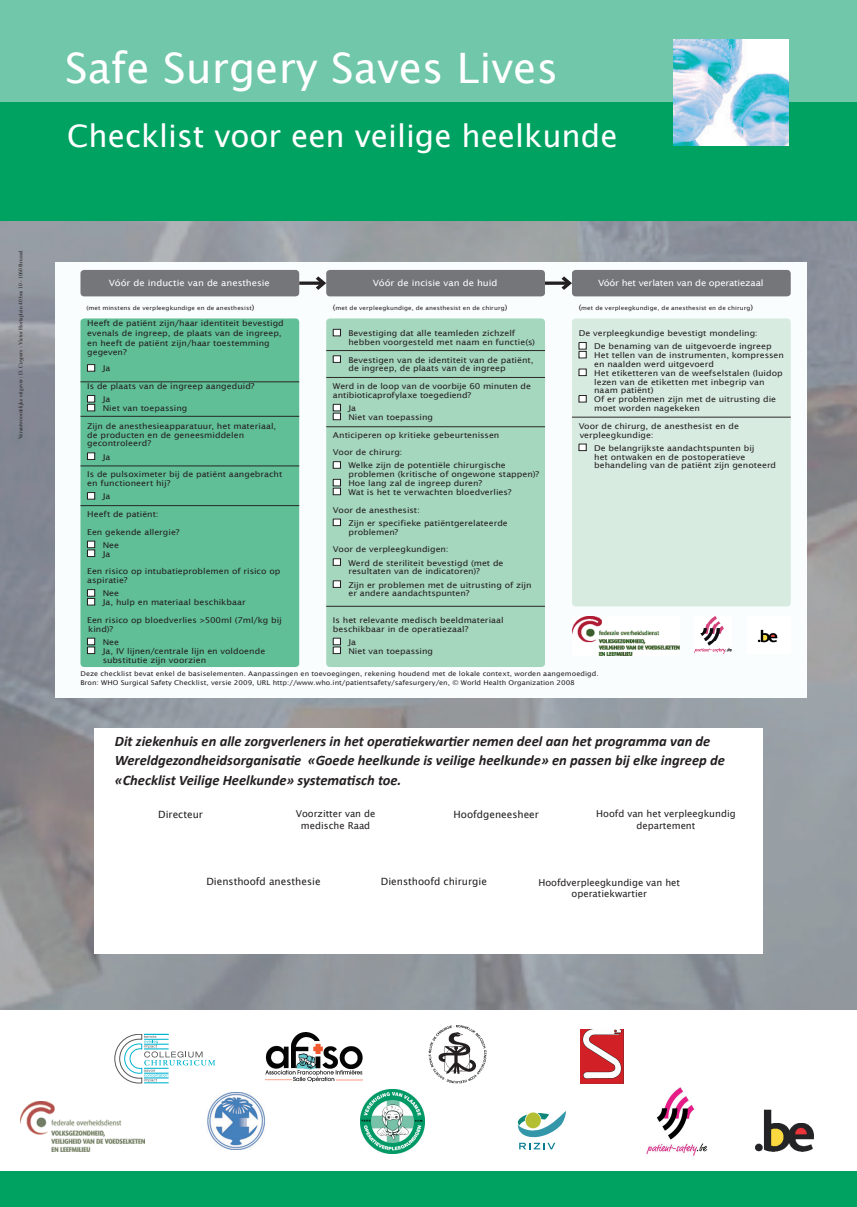
<style>
.page{position:relative;width:857px;height:1207px;background:#fff}
.page>*{position:absolute;margin:0;border:0;box-sizing:border-box;transform-origin:0 0}
.t1{font:42px "Lucida Grande";color:#fff}
.t2{font:31px "Lucida Grande";color:#fff}
.t3{font:italic 700 14.5px/19.9px "Calibri";color:#231f20}
.t4{font:10px "Lucida Grande";color:#231f20}
.t5{font:9.5px/11.4px "Lucida Grande";color:#231f20;text-align:center}
.t6{font:8.65px "Lucida Sans";letter-spacing:-.01em;color:#fff;scale:1.1 1}
.t7{font:8px/8.8px "Lucida Sans";color:#231f20;scale:1.1 1}
.t8{font:6.6px/8.8px "Lucida Sans";color:#231f20;scale:1.1 1}
.t9{font:5.75px "Lucida Sans";letter-spacing:.015em;color:#231f20;scale:1.1 1}
.t10{font:5.5px "Times";color:#231f20}
.s1{font-family:"Lucida Sans Unicode"}
.s2{font-size:7.4px}
</style>
<div class="page">
<div style="left:0;top:0;width:856px;height:102px;background:#70c7a9"></div>
<div style="left:0;top:102px;width:856px;height:119px;background:#00a261"></div>
<img style="left:673px;top:40px;width:115px;height:106px">
<div style="left:55px;top:262px;width:751px;height:435px;background:#fafdfe"></div>
<div style="left:326px;top:318px;width:218px;height:349px;background:#a5d6be;border-radius:4px"></div>
<div style="left:571px;top:318px;width:219px;height:288px;background:#d7ebe0;border-radius:4px"></div>
<div style="left:80px;top:318px;width:219px;height:349px;background:#60bf97;border-radius:4px"></div>
<hr style="left:80px;top:416px;width:219px;height:1px;background:#231f20">
<hr style="left:326px;top:377px;width:218px;height:1px;background:#231f20">
<hr style="left:326px;top:350px;width:218px;height:1px;background:#231f20">
<hr style="left:326px;top:426px;width:218px;height:1px;background:#231f20">
<hr style="left:326px;top:606px;width:218px;height:1px;background:#231f20">
<hr style="left:571px;top:417px;width:219px;height:1px;background:#231f20">
<hr style="left:80px;top:505px;width:219px;height:1px;background:#231f20">
<hr style="left:80px;top:465px;width:219px;height:1px;background:#231f20">
<img style="left:694px;top:616px;width:37px;height:37px">
<img style="left:757px;top:629px;width:21px;height:14px">
<hr style="left:80px;top:381px;width:219px;height:1px;background:#231f20">
<svg style="left:87px;top:364px;width:8px;height:7px"></svg>
<svg style="left:87px;top:395px;width:8px;height:16px"></svg>
<svg style="left:87px;top:452px;width:8px;height:8px"></svg>
<svg style="left:87px;top:492px;width:8px;height:7px"></svg>
<svg style="left:87px;top:540px;width:8px;height:17px"></svg>
<svg style="left:87px;top:589px;width:8px;height:16px"></svg>
<svg style="left:87px;top:637px;width:8px;height:17px"></svg>
<svg style="left:332px;top:329px;width:9px;height:7px"></svg>
<svg style="left:332px;top:355px;width:9px;height:8px"></svg>
<svg style="left:332px;top:404px;width:9px;height:16px"></svg>
<svg style="left:332px;top:461px;width:9px;height:7px"></svg>
<svg style="left:332px;top:479px;width:9px;height:16px"></svg>
<svg style="left:332px;top:518px;width:9px;height:8px"></svg>
<svg style="left:332px;top:558px;width:9px;height:7px"></svg>
<svg style="left:332px;top:580px;width:9px;height:7px"></svg>
<svg style="left:332px;top:637px;width:9px;height:17px"></svg>
<svg style="left:578px;top:342px;width:8px;height:16px"></svg>
<svg style="left:578px;top:368px;width:8px;height:8px"></svg>
<svg style="left:578px;top:395px;width:8px;height:7px"></svg>
<svg style="left:578px;top:443px;width:8px;height:8px"></svg>
<svg style="left:299px;top:281px;width:13px;height:4px"></svg>
<svg style="left:312px;top:276px;width:14px;height:14px"></svg>
<svg style="left:544px;top:281px;width:13px;height:4px"></svg>
<svg style="left:557px;top:276px;width:14px;height:14px"></svg>
<img style="left:572px;top:616px;width:107px;height:39px">
<div style="left:80px;top:270px;width:219px;height:26px;background:#757679;border-radius:4px"></div>
<div style="left:326px;top:270px;width:218px;height:26px;background:#757679;border-radius:4px"></div>
<div style="left:571px;top:270px;width:219px;height:26px;background:#757679;border-radius:4px"></div>
<img style="left:755px;top:1109px;width:59px;height:43px">
<img style="left:265px;top:1032px;width:97px;height:49px">
<img style="left:360px;top:1089px;width:64px;height:63px">
<img style="left:428px;top:1025px;width:58px;height:58px">
<img style="left:207px;top:1092px;width:58px;height:57px">
<img style="left:646px;top:1087px;width:61px;height:67px">
<img style="left:21px;top:1101px;width:123px;height:50px">
<svg style="left:517px;top:1112px;width:48px;height:37px"></svg>
<img style="left:580px;top:1029px;width:42px;height:54px">
<svg style="left:114px;top:1033px;width:101px;height:50px"></svg>
<div style="left:0;top:1170px;width:856px;height:36px;background:#00a261"></div>
<p class="t10" style="left:16px;top:439px;width:190px;rotate:-90deg">Verantwoordelijke uitgever : D. Cuypers - Victor Hortaplein 40 bus 10 - 1060 Brussel</p>
<h1 class="t1" style="left:65px;top:44px;width:494px">Safe Surgery Saves Lives</h1>
<h2 class="t2" style="left:67px;top:118px;width:551px">Checklist voor een veilige heelkunde</h2>
<p class="t6" style="left:109px;top:278px;width:148px">V<span class="s1">óó</span>r de inductie van de anesthesie</p>
<p class="t6" style="left:373px;top:278px;width:115px">V<span class="s1">óó</span>r de incisie van de huid</p>
<p class="t6" style="left:598px;top:278px;width:152px">V<span class="s1">óó</span>r het verlaten van de operatiezaal</p>
<p class="t9" style="left:86px;top:304px;width:154px">(met minstens de verpleegkundige en de anesthesist<span class="s2">)</span></p>
<p class="t9" style="left:333px;top:304px;width:160px"><span class="s2">(</span>met de verpleegkundige, de anesthesist en de chirurg<span class="s2">)</span></p>
<p class="t9" style="left:578px;top:304px;width:160px"><span class="s2">(</span>met de verpleegkundige, de anesthesist en de chirurg<span class="s2">)</span></p>
<p class="t7" style="left:87px;top:318px;width:180px;line-height:9.7px">Heeft de patiënt zijn/haar identiteit bevestigd evenals de ingreep, de plaats van de ingreep, en heeft de patiënt zijn/haar toestemming gegeven?</p>
<p class="t7" style="left:103px;top:364px;width:8px">Ja</p>
<p class="t7" style="left:103px;top:379px;width:140px;line-height:13.2px;text-indent:-15px">Is de plaats van de ingreep aangeduid?<br>Ja</p>
<p class="t7" style="left:103px;top:404px;width:78px">Niet van toepassing</p>
<p class="t7" style="left:87px;top:421px;width:173px">Zijn de anesthesieapparatuur, het materiaal, de producten en de geneesmiddelen gecontroleerd?</p>
<p class="t7" style="left:103px;top:452px;width:8px">Ja</p>
<p class="t7" style="left:87px;top:470px;width:179px">Is de pulsoximeter bij de patiënt aangebracht en functioneert hij?</p>
<p class="t7" style="left:103px;top:492px;width:8px">Ja</p>
<p class="t7" style="left:87px;top:509px;width:66px">Heeft de patiënt:</p>
<p class="t7" style="left:103px;top:525px;width:71px;line-height:13.2px;text-indent:-15px">Een gekende allergie?<br>Nee</p>
<p class="t7" style="left:103px;top:549px;width:8px">Ja</p>
<p class="t7" style="left:87px;top:567px;width:177px">Een risico op intubatieproblemen of risico op aspiratie?</p>
<p class="t7" style="left:103px;top:589px;width:131px">Nee<br>Ja, hulp en materiaal beschikbaar</p>
<p class="t7" style="left:87px;top:615px;width:178px">Een risico op bloedverlies &gt;500ml (7ml/kg bij kind)?</p>
<p class="t7" style="left:103px;top:637px;width:149px">Nee<br>Ja, IV lijnen/centrale lijn en voldoende substitutie zijn voorzien</p>
<p class="t7" style="left:348px;top:329px;width:171px">Bevestiging dat alle teamleden zichzelf hebben voorgesteld met naam en functie(s)</p>
<p class="t7" style="left:348px;top:355px;width:170px">Bevestigen van de identiteit van de patiënt, de ingreep, de plaats van de ingreep</p>
<p class="t7" style="left:333px;top:382px;width:181px">Werd in de loop van de voorbije 60 minuten de antibioticaprofylaxe toegediend?</p>
<p class="t7" style="left:348px;top:404px;width:78px">Ja<br>Niet van toepassing</p>
<p class="t7" style="left:333px;top:430px;width:153px">Anticiperen op kritieke gebeurtenissen</p>
<p class="t7" style="left:348px;top:445px;width:144px;line-height:13.2px;text-indent:-15px">Voor de chirurg:<br>Welke zijn de potentiële chirurgische</p>
<p class="t7" style="left:348px;top:470px;width:175px">problemen (kritische of ongewone stappen)?<br>Hoe lang zal de ingreep duren?<br>Wat is het te verwachten bloedverlies?</p>
<p class="t7" style="left:348px;top:503px;width:146px;line-height:13.2px;text-indent:-15px">Voor de anesthesist:<br>Zijn er specifieke patiëntgerelateerde</p>
<p class="t7" style="left:348px;top:527px;width:47px">problemen?</p>
<p class="t7" style="left:348px;top:542px;width:142px;line-height:13.2px;text-indent:-15px">Voor de verpleegkundigen:<br>Werd de steriliteit bevestigd (met de</p>
<p class="t7" style="left:348px;top:564px;width:168px;line-height:13.2px">resultaten van de indicatoren)?<br>Zijn er problemen met de uitrusting of zijn</p>
<p class="t7" style="left:348px;top:589px;width:111px">er andere aandachtspunten?</p>
<p class="t7" style="left:333px;top:615px;width:157px">Is het relevante medisch beeldmateriaal beschikbaar in de operatiezaal?</p>
<p class="t7" style="left:348px;top:637px;width:78px">Ja<br>Niet van toepassing</p>
<p class="t7" style="left:594px;top:326px;width:163px;line-height:13.2px;text-indent:-15px">De verpleegkundige bevestigt mondeling:<br>De benaming van de uitgevoerde ingreep</p>
<p class="t7" style="left:594px;top:351px;width:174px">Het tellen van de instrumenten, kompressen en naalden werd uitgevoerd<br>Het etiketteren van de weefselstalen (luidop lezen van de etiketten met inbegrip van naam patiënt)<br>Of er problemen zijn met de uitrusting die moet worden nagekeken</p>
<p class="t7" style="left:578px;top:421px;width:147px">Voor de chirurg, de anesthesist en de verpleegkundige:</p>
<p class="t7" style="left:594px;top:443px;width:167px">De belangrijkste aandachtspunten bij<br>het ontwaken en de postoperatieve behandeling van de patiënt zijn genoteerd</p>
<p class="t8" style="left:80px;top:669px;width:472px">Deze checklist bevat enkel de basiselementen. Aanpassingen en toevoegingen, rekening houdend met de lokale context, worden aangemoedigd.<br>Bron: WHO Surgical Safety Checklist, versie 2009, URL http://www.who.int/patientsafety/safesurgery/en, © World Health Organization 2008</p>
<p class="t3" style="left:115px;top:730px;width:611px">Dit ziekenhuis en alle zorgverleners in het operatiekwartier nemen deel aan het programma van de<br>Wereldgezondheidsorganisatie «Goede heelkunde is veilige heelkunde» en passen bij elke ingreep de «Checklist Veilige Heelkunde» systematisch toe.</p>
<p class="t5" style="left:596px;top:808px;width:141px">Hoofd van het verpleegkundig departement</p>
<p class="t4" style="left:453px;top:808px;width:87px">Hoofdgeneesheer</p>
<p class="t5" style="left:295px;top:808px;width:81px">Voorzitter van de medische Raad</p>
<p class="t4" style="left:158px;top:808px;width:46px">Directeur</p>
<p class="t4" style="left:206px;top:875px;width:116px">Diensthoofd anesthesie</p>
<p class="t4" style="left:380px;top:875px;width:107px">Diensthoofd chirurgie</p>
<p class="t5" style="left:538px;top:876px;width:143px">Hoofdverpleegkundige van het operatiekwartier</p>
</div>
